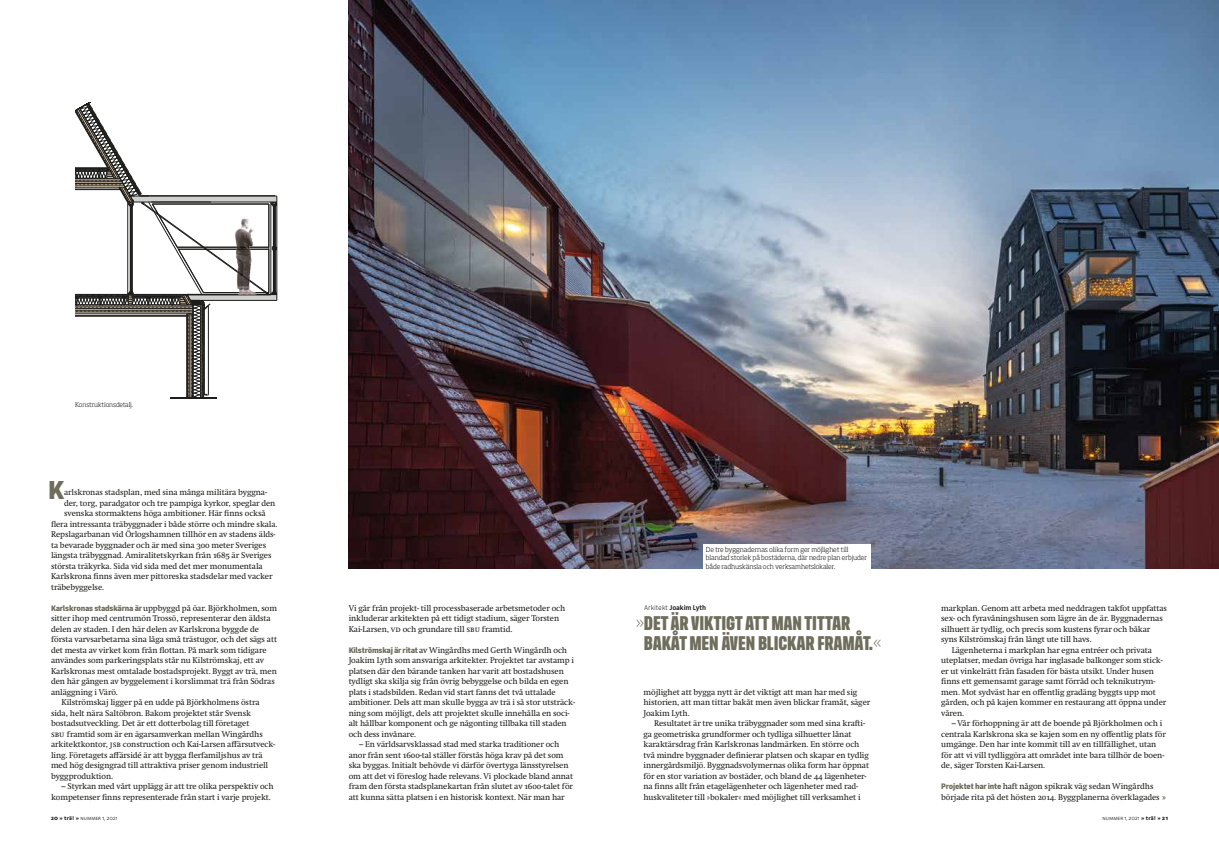
<style>
.page{position:relative;width:1219px;height:851px;background:#fff}
.page>*{position:absolute;margin:0;border:0;box-sizing:border-box;transform-origin:0 0}
.t1{font:900 26px "FS Industrie";color:#6f6d5c}
.t2{font:900 20px/20px "FS Industrie Cd";letter-spacing:-.01em;color:#6f6d5c}
.t3{font:8.5px/10.5px "Swift Neue LT Pro";letter-spacing:-.01em;color:#1d1d1b}
.t4{font:700 7px "FS Industrie";letter-spacing:-.01em;color:#1d1d1b}
.t5{font:300 6.8px/8.5px "Soho Std";letter-spacing:-.005em;color:#1d1d1b}
.t6{font:300 6.5px "Soho Std";letter-spacing:-.015em;color:#1d1d1b}
.t7{font:6px "Foundry Sterling";letter-spacing:.01em;color:#1d1d1b}
.s1{font-family:"FS Industrie";font-weight:900;font-size:8px;color:#6f6d5c}
.s2{font-weight:700;color:#6f6d5c}
.s3{font-weight:400}
.s4{font-weight:300}
.s5{font-weight:800}
.s6{font-weight:800;font-size:5.5px}
</style>
<div class="page">
<img style="left:349px;top:0;width:870px;height:568px">
<div style="left:703px;top:543px;width:167px;height:27px;background:#fff"></div>
<svg style="left:75px;top:102px;width:203px;height:296px"></svg>
<img style="left:204px;top:212px;width:74px;height:82px">
<p class="t6" style="left:75px;top:401px;width:59px">Konstruktionsdetalj.</p>
<h1 class="t1" style="left:48px;top:473px;width:18px">K</h1>
<p class="t3" style="left:64px;top:487px;width:205px">arlskronas stadsplan, med sina många militära byggna-</p>
<p class="t3" style="left:64px;top:497px;width:213px">der, torg, paradgator och tre pampiga kyrkor, speglar den</p>
<p class="t3" style="left:64px;top:508px;width:203px">svenska stormaktens höga ambitioner. Här finns också</p>
<p class="t3" style="left:51px;top:518px;width:228px">flera intressanta träbyggnader i både större och mindre skala.</p>
<p class="t3" style="left:51px;top:529px;width:226px">Repslagarbanan vid Örlogshamnen tillhör en av stadens älds-</p>
<p class="t3" style="left:51px;top:539px;width:217px">ta bevarade byggnader och är med sina 300 meter Sveriges</p>
<p class="t3" style="left:51px;top:550px;width:222px">längsta träbyggnad. Amiralitetskyrkan från 1685 är Sveriges</p>
<p class="t3" style="left:51px;top:560px;width:213px">största träkyrka. Sida vid sida med det mer monumentala</p>
<p class="t3" style="left:51px;top:571px;width:223px">Karlskrona finns även mer pittoreska stadsdelar med vacker</p>
<p class="t3" style="left:51px;top:581px;width:55px">träbebyggelse.</p>
<p class="t3" style="left:51px;top:602px;width:228px"><span class="s1">Karlskronas stadskärna är</span> uppbyggd på öar. Björkholmen, som</p>
<p class="t3" style="left:51px;top:613px;width:221px">sitter ihop med centrumön Trossö, representerar den äldsta</p>
<p class="t3" style="left:51px;top:623px;width:209px">delen av staden. I den här delen av Karlskrona byggde de</p>
<p class="t3" style="left:51px;top:634px;width:228px">första varvsarbetarna sina låga små trästugor, och det sägs att</p>
<p class="t3" style="left:51px;top:644px;width:217px">det mesta av virket kom från flottan. På mark som tidigare</p>
<p class="t3" style="left:51px;top:655px;width:215px">användes som parkeringsplats står nu Kilströmskaj, ett av</p>
<p class="t3" style="left:51px;top:665px;width:227px">Karlskronas mest omtalade bostadsprojekt. Byggt av trä, men</p>
<p class="t3" style="left:51px;top:676px;width:225px">den här gången av byggelement i korslimmat trä från Södras</p>
<p class="t3" style="left:51px;top:686px;width:68px">anläggning i Värö.</p>
<p class="t3" style="left:62px;top:697px;width:200px">Kilströmskaj ligger på en udde på Björkholmens östra</p>
<p class="t3" style="left:51px;top:707px;width:202px">sida, helt nära Saltöbron. Bakom projektet står Svensk</p>
<p class="t3" style="left:51px;top:718px;width:200px">bostadsutveckling. Det är ett dotterbolag till företaget</p>
<p class="t3" style="left:51px;top:728px;width:213px">SBU framtid som är en ägarsamverkan mellan Wingårdhs</p>
<p class="t3" style="left:51px;top:739px;width:226px">arkitektkontor, JSB construction och Kai-Larsen affärsutveck-</p>
<p class="t3" style="left:51px;top:749px;width:213px">ling. Företagets affärsidé är att bygga flerfamiljshus av trä</p>
<p class="t3" style="left:51px;top:760px;width:219px">med hög designgrad till attraktiva priser genom industriell</p>
<p class="t3" style="left:51px;top:770px;width:64px">byggproduktion.</p>
<p class="t3" style="left:51px;top:781px;width:224px;text-indent:10px">– Styrkan med vårt upplägg är att tre olika perspektiv och kompetenser finns representerade från start i varje projekt.</p>
<p class="t3" style="left:941px;top:791px;width:226px">började rita på det hösten 2014. Byggplanerna överklagades <span class="s2">»</span></p>
<p class="t5" style="left:706px;top:545px;width:163px">De tre byggnadernas olika form ger möjlighet till blandad storlek på bostäderna, där nedre plan erbjuder både radhuskänsla och verksamhetslokaler.</p>
<p class="t4" style="left:644px;top:602px;width:63px"><span class="s3">Arkitekt</span> Joakim Lyth</p>
<h2 class="t2" style="left:644px;top:612px;width:239px;text-indent:-8px"><span class="s4">»</span>DET ÄR VIKTIGT ATT MAN TITTAR<br>BAKÅT MEN ÄVEN BLICKAR FRAMÅT.<span class="s4">«</span></h2>
<p class="t3" style="left:941px;top:602px;width:227px">markplan. Genom att arbeta med neddragen takfot uppfattas</p>
<p class="t3" style="left:941px;top:613px;width:223px">sex- och fyravåningshusen som lägre än de är. Byggnadernas</p>
<p class="t3" style="left:941px;top:623px;width:211px">silhuett är tydlig, och precis som kustens fyrar och båkar</p>
<p class="t3" style="left:941px;top:634px;width:152px">syns Kilströmskaj från långt ute till havs.</p>
<p class="t3" style="left:952px;top:644px;width:202px">Lägenheterna i markplan har egna entréer och privata</p>
<p class="t3" style="left:941px;top:655px;width:223px">uteplatser, medan övriga har inglasade balkonger som stick-</p>
<p class="t3" style="left:941px;top:665px;width:214px">er ut vinkelrätt från fasaden för bästa utsikt. Under husen</p>
<p class="t3" style="left:941px;top:676px;width:216px">finns ett gemensamt garage samt förråd och teknikutrym-</p>
<p class="t3" style="left:941px;top:686px;width:216px">men. Mot sydväst har en offentlig gradäng byggts upp mot</p>
<p class="t3" style="left:941px;top:697px;width:227px">gården, och på kajen kommer en restaurang att öppna under</p>
<p class="t3" style="left:941px;top:707px;width:25px">våren.</p>
<p class="t3" style="left:941px;top:718px;width:226px;text-indent:10px">– Vår förhoppning är att de boende på Björkholmen och i centrala Karlskrona ska se kajen som en ny offentlig plats för umgänge. Den har inte kommit till av en tillfällighet, utan för att vi vill tydliggöra att området inte bara tillhör de boen&shy;de, säger Torsten Kai-Larsen.</p>
<p class="t3" style="left:941px;top:781px;width:214px"><span class="s1">Projektet har inte</span> haft någon spikrak väg sedan Wingårdhs</p>
<p class="t3" style="left:349px;top:602px;width:218px">Vi går från projekt- till processbaserade arbetsmetoder och inkluderar arkitekten på ett tidigt stadium, säger Torsten<br>Kai-Larsen, VD och grundare till SBU framtid.</p>
<p class="t3" style="left:349px;top:644px;width:228px"><span class="s1">Kilströmskaj är ritat</span> av Wingårdhs med Gerth Wingårdh och Joakim Lyth som ansvariga arkitekter. Projektet tar avstamp i platsen där den bärande tanken har varit att bostadshusen tydligt ska skilja sig från övrig bebyggelse och bilda en egen plats i stadsbilden. Redan vid start fanns det två uttalade ambitioner. Dels att man skulle bygga av trä i så stor utsträck&shy;ning som möjligt, dels att projektet skulle innehålla en soci&shy;alt hållbar komponent och ge någonting tillbaka till staden och dess invånare.</p>
<p class="t3" style="left:349px;top:739px;width:226px;text-indent:10px">– En världsarvsklassad stad med starka traditioner och anor från sent 1600-tal ställer förstås höga krav på det som ska byggas. Initialt behövde vi därför övertyga länsstyrelsen om att det vi föreslog hade relevans. Vi plockade bland annat fram den första stadsplanekartan från slutet av 1600-talet för att kunna sätta platsen i en historisk kontext. När man har</p>
<p class="t3" style="left:643px;top:686px;width:228px">möjlighet att bygga nytt är det viktigt att man har med sig historien, att man tittar bakåt men även blickar framåt, säger<br>Joakim Lyth.</p>
<p class="t3" style="left:643px;top:718px;width:227px;text-indent:10px">Resultatet är tre unika träbyggnader som med sina krafti&shy;ga geometriska grundformer och tydliga silhuetter lånat karaktärsdrag från Karlskronas landmärken. En större och två mindre byggnader definierar platsen och skapar en tydlig innergårdsmiljö. Byggnadsvolymernas olika form har öppnat för en stor variation av bostäder, och bland de 44 lägenheter&shy;na finns allt från etagelägenheter och lägenheter med rad&shy;huskvaliteter till »bokaler« med möjlighet till verksamhet i</p>
<p class="t7" style="left:51px;top:814px;width:68px"><span class="s5">20 »</span> <span class="s6">trä!</span> <span class="s5">»</span> nummer 1, 2021</p>
<p class="t7" style="left:1103px;top:814px;width:67px">nummer 1, 2021 <span class="s5">»</span> <span class="s6">trä!</span> <span class="s5">» 21</span></p>
</div>
